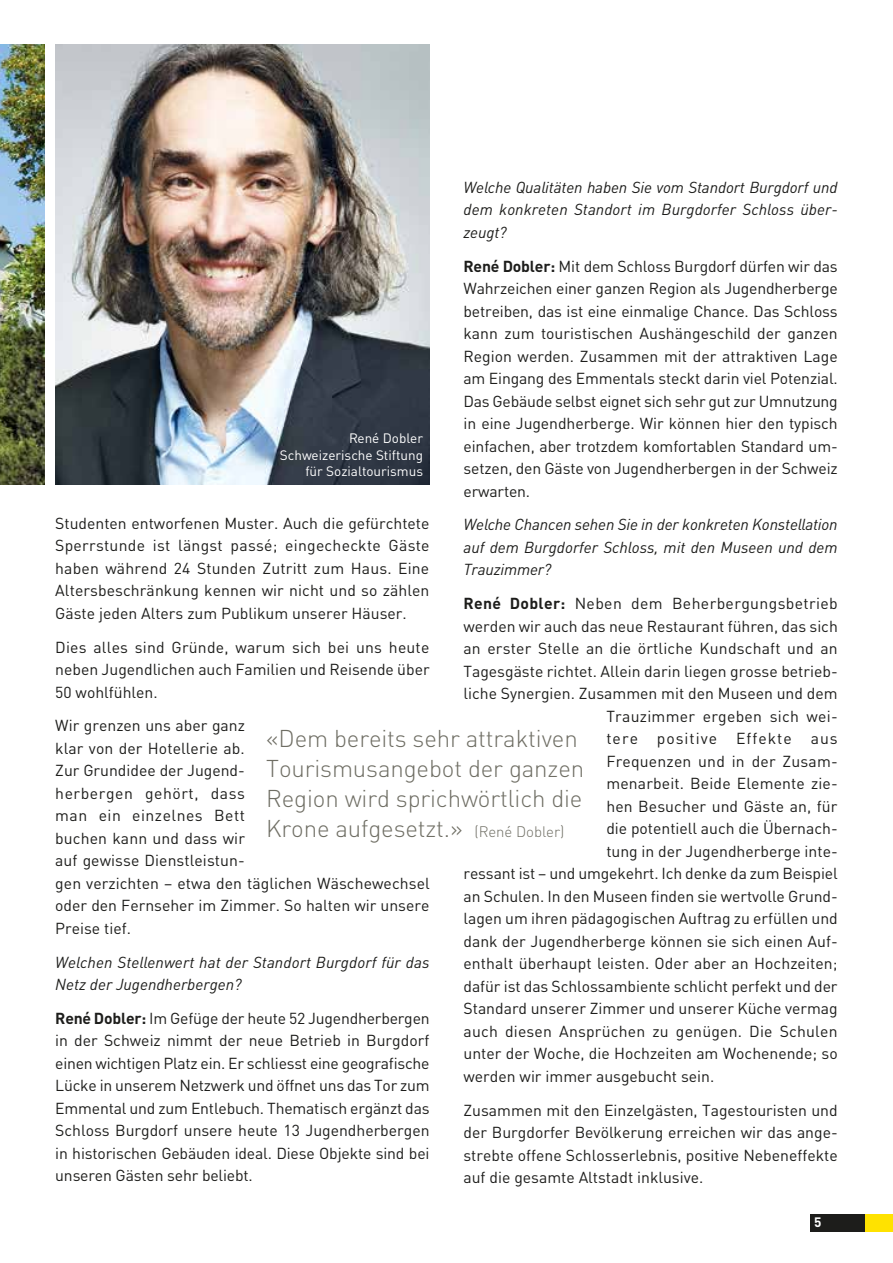
<style>
.page{position:relative;width:893px;height:1263px;background:#fff}
.page>*{position:absolute;margin:0;border:0;box-sizing:border-box;transform-origin:0 0}
.t1{font:300 24px/30px "DINOT";letter-spacing:-.005em;color:#6f6e64}
.t2{font:15.75px/22.5px "DINOT";color:#1d1d1b;text-align:justify}
.t3{font:italic 15.75px/22.5px "DINOT";letter-spacing:.005em;color:#1d1d1b;text-align:justify}
.t4{font:15.75px "DINOT";letter-spacing:.025em;color:#1d1d1b}
.t5{font:15.75px "DINOT";letter-spacing:.065em;color:#1d1d1b}
.t6{font:13.5px/16.2px "DINOT";color:#fff;text-align:right}
.t7{font:700 13.5px "DINOT";color:#fff}
.s1{font-weight:700}
.s2{font-size:15px}
</style>
<div class="page">
<div style="left:810px;top:1214px;width:55px;height:17px;background:#1d1d1b"></div>
<div style="left:865px;top:1214px;width:28px;height:17px;background:#ffe200"></div>
<img style="left:0;top:44px;width:45px;height:441px">
<img style="left:55px;top:44px;width:374px;height:441px">
<p class="t3" style="left:463px;top:176px;width:376px">Welche Qualitäten haben Sie vom Standort Burgdorf und dem konkreten Standort im Burgdorfer Schloss über&shy;zeugt?</p>
<p class="t2" style="left:463px;top:254px;width:376px"><span class="s1">René Dobler:</span> Mit dem Schloss Burgdorf dürfen wir das Wahrzeichen einer ganzen Region als Jugendherberge betreiben, das ist eine einmalige Chance. Das Schloss kann zum touristischen Aushängeschild der ganzen Region werden. Zusammen mit der attraktiven Lage am Eingang des Emmentals steckt darin viel Potenzial.<br>Das Gebäude selbst eignet sich sehr gut zur Umnutzung in eine Jugendherberge. Wir können hier den typisch einfachen, aber trotzdem komfortablen Standard um&shy;setzen, den Gäste von Jugendherbergen in der Schweiz erwarten.</p>
<p class="t3" style="left:463px;top:513px;width:376px">Welche Chancen sehen Sie in der konkreten Konstellation auf dem Burgdorfer Schloss, mit den Museen und dem Trauzimmer?</p>
<p class="t4" style="left:463px;top:594px;width:376px"><span class="s1">René Dobler:</span> Neben dem Beherbergungsbetrieb</p>
<p class="t2" style="left:463px;top:614px;width:376px">werden wir auch das neue Restaurant führen, das sich</p>
<p class="t2" style="left:463px;top:637px;width:376px">an erster Stelle an die örtliche Kundschaft und an</p>
<p class="t2" style="left:463px;top:659px;width:376px">Tagesgäste richtet. Allein darin liegen grosse betrieb-</p>
<p class="t2" style="left:463px;top:682px;width:376px">liche Synergien. Zusammen mit den Museen und dem</p>
<p class="t2" style="left:606px;top:704px;width:233px">Trauzimmer ergeben sich wei-</p>
<p class="t5" style="left:606px;top:729px;width:233px">tere positive Effekte aus</p>
<p class="t2" style="left:606px;top:749px;width:233px">Frequenzen und in der Zusam-</p>
<p class="t2" style="left:606px;top:772px;width:233px">menarbeit. Beide Elemente zie-</p>
<p class="t2" style="left:606px;top:794px;width:233px">hen Besucher und Gäste an, für</p>
<p class="t2" style="left:606px;top:817px;width:233px">die potentiell auch die Übernach-</p>
<p class="t2" style="left:606px;top:839px;width:233px">tung in der Jugendherberge inte-</p>
<p class="t2" style="left:463px;top:862px;width:376px">ressant ist – und umgekehrt. Ich denke da zum Beispiel</p>
<p class="t2" style="left:463px;top:884px;width:376px">an Schulen. In den Museen finden sie wertvolle Grund-</p>
<p class="t2" style="left:463px;top:907px;width:376px">lagen um ihren pädagogischen Auftrag zu erfüllen und</p>
<p class="t2" style="left:463px;top:929px;width:376px">dank der Jugendherberge können sie sich einen Auf-</p>
<p class="t2" style="left:463px;top:952px;width:376px">enthalt überhaupt leisten. Oder aber an Hochzeiten;</p>
<p class="t2" style="left:463px;top:975px;width:376px">dafür ist das Schlossambiente schlicht perfekt und der</p>
<p class="t2" style="left:463px;top:997px;width:376px">Standard unserer Zimmer und unserer Küche vermag</p>
<p class="t2" style="left:463px;top:1020px;width:376px">auch diesen Ansprüchen zu genügen. Die Schulen</p>
<p class="t2" style="left:463px;top:1042px;width:376px">unter der Woche, die Hochzeiten am Wochenende; so</p>
<p class="t2" style="left:463px;top:1065px;width:252px">werden wir immer ausgebucht sein.</p>
<p class="t2" style="left:463px;top:1098px;width:376px">Zusammen mit den Einzelgästen, Tagestouristen und der Burgdorfer Bevölkerung erreichen wir das ange&shy;strebte offene Schlosserlebnis, positive Nebeneffekte auf die gesamte Altstadt inklusive.</p>
<p class="t6" style="left:280px;top:430px;width:145px">René Dobler<br>Schweizerische Stiftung für Sozialtourismus</p>
<p class="t2" style="left:55px;top:511px;width:376px">Studenten entworfenen Muster. Auch die gefürchtete Sperrstunde ist längst passé; eingecheckte Gäste haben während 24 Stunden Zutritt zum Haus. Eine Altersbeschränkung kennen wir nicht und so zählen Gäste jeden Alters zum Publikum unserer Häuser.</p>
<p class="t2" style="left:55px;top:635px;width:376px">Dies alles sind Gründe, warum sich bei uns heute neben Jugendlichen auch Familien und Reisende über 50 wohlfühlen.</p>
<p class="t2" style="left:55px;top:714px;width:376px;text-align:left">Wir grenzen uns aber ganz<br>klar von der Hotellerie ab.<br>Zur Grundidee der Jugend-<br>herbergen gehört, dass<br>man ein einzelnes Bett<br>buchen kann und dass wir<br>auf gewisse Dienstleistun-<br>gen verzichten – etwa den täglichen Wäschewechsel oder den Fernseher im Zimmer. So halten wir unsere<br>Preise tief.</p>
<p class="t3" style="left:55px;top:950px;width:376px">Welchen Stellenwert hat der Standort Burgdorf für das<br>Netz der Jugendherbergen?</p>
<p class="t2" style="left:55px;top:1007px;width:376px"><span class="s1">René Dobler:</span> Im Gefüge der heute 52 Jugendherbergen in der Schweiz nimmt der neue Betrieb in Burgdorf einen wichtigen Platz ein. Er schliesst eine geografische Lücke in unserem Netzwerk und öffnet uns das Tor zum Emmental und zum Entlebuch. Thematisch ergänzt das Schloss Burgdorf unsere heute 13 Jugendherbergen in historischen Gebäuden ideal. Diese Objekte sind bei unseren Gästen sehr beliebt.</p>
<h1 class="t1" style="left:266px;top:723px;width:319px">«Dem bereits sehr attraktiven<br>Tourismusangebot der ganzen<br>Region wird sprichwörtlich die<br>Krone aufgesetzt.» <span class="s2">(René Dobler)</span></h1>
<p class="t7" style="left:814px;top:1213px;width:9px">5</p>
</div>
